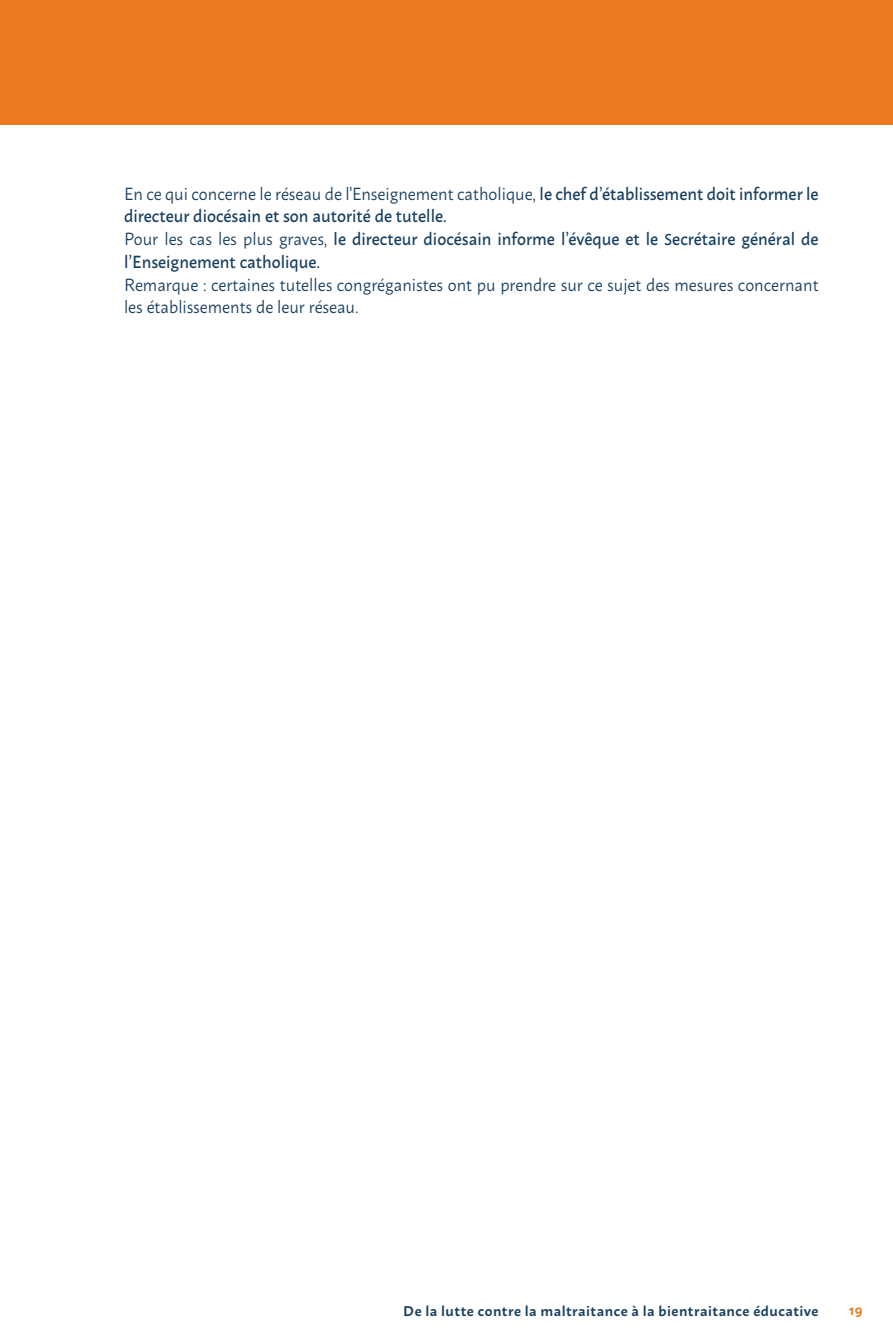
<style>
.page{position:relative;width:893px;height:1340px;background:#fff}
.page>*{position:absolute;margin:0;border:0;box-sizing:border-box;transform-origin:0 0}
.t1{font:500 17.5px/22.8px "Macho";color:#194061;scale:.94 1}
.t2{font:17.5px/22.8px "Macho";color:#194061;scale:.94 1}
.t3{font:600 14px "Macho";letter-spacing:.035em;color:#194061}
.t4{font:600 14px "Macho";color:#ec7a23}
.s1{font-weight:400}
.s2{font-size:15.75px}
</style>
<div class="page">
<div style="left:0;top:0;width:893px;height:124px;background:#ec7a23"></div>
<p class="t1" style="left:124px;top:180px;width:740px"><span class="s1">En ce qui concerne le réseau de l'Enseignement catholique,</span> le chef d’établissement doit informer le directeur diocésain et son autorité de tutelle.<br><span class="s1">Pour les cas les plus graves,</span> le directeur diocésain informe l’évêque et le <span class="s2">S</span>ecrétaire général de l’Enseignement catholique.</p>
<p class="t2" style="left:124px;top:271px;width:740px">Remarque : certaines tutelles congréganistes ont pu prendre sur ce sujet des mesures concernant les établissements de leur réseau.</p>
<p class="t3" style="left:403px;top:1298px;width:417px">De la lutte contre la maltraitance à la bientraitance éducative</p>
<p class="t4" style="left:849px;top:1297px;width:15px">19</p>
</div>
